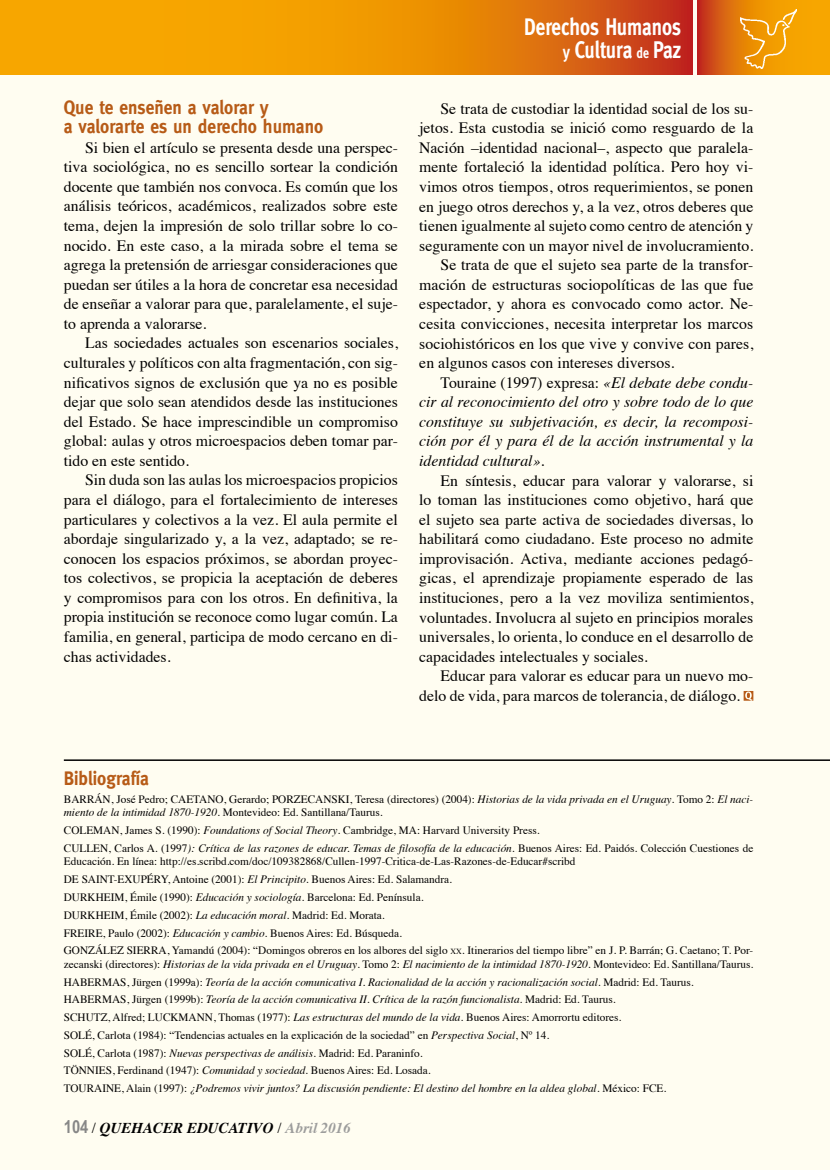
<style>
.page{position:relative;width:830px;height:1170px;background:#fff}
.page>*{position:absolute;margin:0;border:0;box-sizing:border-box;transform-origin:0 0}
.t1{font:700 24px/22.5px "Meta";color:#fff;text-align:right;scale:.8 1}
.t2{font:700 19.5px/19.5px "Meta";color:#b75b17;scale:.9 1}
.t3{font:700 18px "Arial Narrow";color:#878787}
.t4{font:15.75px/19.5px "Times";color:#000;text-align:justify}
.t5{font:italic 15.75px "Times";color:#000}
.t6{font:italic 700 15px "Times";color:#000}
.t7{font:11.25px/17.7px "Times";color:#000}
.s1{font-size:18px}
.s2{font-size:15px}
.s3{font-style:italic}
.s4{font-style:normal}
.s5{font-size:7.8px}
.s6{font-family:"Times";font-weight:400;font-size:15px;color:#000}
.s7{font-weight:400;font-style:normal}
.s8{color:#9d9d9c}
</style>
<div class="page">
<div style="left:0;top:0;width:829px;height:1169px;background:#fffdf1"></div>
<svg style="left:743px;top:691px;width:10px;height:9px"></svg>
<hr style="left:64px;top:759px;width:765px;height:1px;background:#000">
<svg style="left:697px;top:0;width:132px;height:75px;background:#e47c0a"></svg>
<img style="left:740px;top:10px;width:55px;height:59px">
<svg style="left:0;top:0;width:691px;height:74px;background:#e98906"></svg>
<p class="t2" style="left:64px;top:97px;width:289px">Que te enseñen a valorar y<br>a valorarte es un derecho humano</p>
<p class="t4" style="left:64px;top:136px;width:335px;text-indent:21px">Si bien el artículo se presenta desde una perspec&shy;tiva sociológica, no es sencillo sortear la condición docente que también nos convoca. Es común que los análisis teóricos, académicos, realizados sobre este tema, dejen la impresión de solo trillar sobre lo co&shy;nocido. En este caso, a la mirada sobre el tema se agrega la pretensión de arriesgar consideraciones que puedan ser útiles a la hora de concretar esa necesidad de enseñar a valorar para que, paralelamente, el suje&shy;to aprenda a valorarse.</p>
<p class="t4" style="left:64px;top:332px;width:335px;text-indent:21px">Las sociedades actuales son escenarios sociales, culturales y políticos con alta fragmentación, con sig&shy;nificativos signos de exclusión que ya no es posible dejar que solo sean atendidos desde las instituciones del Estado. Se hace imprescindible un compromiso global: aulas y otros microespacios deben tomar par&shy;tido en este sentido.</p>
<p class="t4" style="left:64px;top:469px;width:335px;text-indent:21px">Sin duda son las aulas los microespacios propicios para el diálogo, para el fortalecimiento de intereses particulares y colectivos a la vez. El aula permite el abordaje singularizado y, a la vez, adaptado; se re&shy;conocen los espacios próximos, se abordan proyec&shy;tos colectivos, se propicia la aceptación de deberes y compromisos para con los otros. En definitiva, la propia institución se reconoce como lugar común. La familia, en general, participa de modo cercano en di&shy;chas actividades.</p>
<h1 class="t1" style="left:524px;top:16px;width:197px">Derechos Humanos <span class="s1">y</span> Cultura <span class="s2">de</span> Paz</h1>
<p class="t4" style="left:440px;top:97px;width:314px">Se trata de custodiar la identidad social de los su-</p>
<p class="t4" style="left:419px;top:117px;width:335px">jetos. Esta custodia se inició como resguardo de la</p>
<p class="t4" style="left:419px;top:136px;width:335px">Nación –identidad nacional–, aspecto que paralela-</p>
<p class="t4" style="left:419px;top:156px;width:335px">mente fortaleció la identidad política. Pero hoy vi-</p>
<p class="t4" style="left:419px;top:175px;width:335px">vimos otros tiempos, otros requerimientos, se ponen</p>
<p class="t4" style="left:419px;top:195px;width:335px">en juego otros derechos y, a la vez, otros deberes que</p>
<p class="t4" style="left:419px;top:215px;width:335px">tienen igualmente al sujeto como centro de atención y</p>
<p class="t4" style="left:419px;top:234px;width:335px">seguramente con un mayor nivel de involucramiento.</p>
<p class="t4" style="left:440px;top:254px;width:314px">Se trata de que el sujeto sea parte de la transfor-</p>
<p class="t4" style="left:419px;top:273px;width:335px">mación de estructuras sociopolíticas de las que fue</p>
<p class="t4" style="left:419px;top:293px;width:335px">espectador, y ahora es convocado como actor. Ne-</p>
<p class="t4" style="left:419px;top:312px;width:335px">cesita convicciones, necesita interpretar los marcos</p>
<p class="t4" style="left:419px;top:332px;width:335px">sociohistóricos en los que vive y convive con pares,</p>
<p class="t4" style="left:419px;top:351px;width:257px">en algunos casos con intereses diversos.</p>
<p class="t4" style="left:440px;top:371px;width:314px">Touraine (1997) expresa: <span class="s3">«El debate debe condu-</span></p>
<p class="t5" style="left:419px;top:388px;width:335px">cir al reconocimiento del otro y sobre todo de lo que</p>
<p class="t5" style="left:419px;top:408px;width:335px">constituye su subjetivación, es decir, la recomposi-</p>
<p class="t5" style="left:419px;top:427px;width:335px">ción por él y para él de la acción instrumental y la</p>
<p class="t5" style="left:419px;top:447px;width:127px">identidad cultural»<span class="s4">.</span></p>
<p class="t4" style="left:440px;top:469px;width:314px">En síntesis, educar para valorar y valorarse, si</p>
<p class="t4" style="left:419px;top:488px;width:335px">lo toman las instituciones como objetivo, hará que</p>
<p class="t4" style="left:419px;top:508px;width:335px">el sujeto sea parte activa de sociedades diversas, lo</p>
<p class="t4" style="left:419px;top:528px;width:335px">habilitará como ciudadano. Este proceso no admite</p>
<p class="t4" style="left:419px;top:547px;width:335px">improvisación. Activa, mediante acciones pedagó-</p>
<p class="t4" style="left:419px;top:567px;width:335px">gicas, el aprendizaje propiamente esperado de las</p>
<p class="t4" style="left:419px;top:586px;width:335px">instituciones, pero a la vez moviliza sentimientos,</p>
<p class="t4" style="left:419px;top:606px;width:335px">voluntades. Involucra al sujeto en principios morales</p>
<p class="t4" style="left:419px;top:625px;width:335px">universales, lo orienta, lo conduce en el desarrollo de</p>
<p class="t4" style="left:419px;top:645px;width:230px">capacidades intelectuales y sociales.</p>
<p class="t4" style="left:440px;top:664px;width:314px">Educar para valorar es educar para un nuevo mo-</p>
<p class="t4" style="left:419px;top:684px;width:322px">delo de vida, para marcos de tolerancia, de diálogo.</p>
<p class="t2" style="left:64px;top:768px;width:96px">Bibliografía</p>
<p class="t7" style="left:64px;top:791px;width:690px;line-height:13.5px">BARRÁN, José Pedro; CAETANO, Gerardo; PORZECANSKI, Teresa (directores) (2004): <span class="s3">Historias de la vida privada en el Uruguay</span>. Tomo 2: <span class="s3">El naci&shy;miento de la intimidad 1870-1920</span>. Montevideo: Ed. Santillana/Taurus.</p>
<p class="t7" style="left:64px;top:820px;width:690px">COLEMAN, James S. (1990): <span class="s3">Foundations of Social Theory</span>. Cambridge, MA: Harvard University Press.<br>CULLEN, Carlos A. (1997<span class="s3">): Crítica de las razones de educar. Temas de filosofía de la educación</span>. Buenos Aires: Ed. Paidós. Colección Cuestiones de</p>
<p class="t7" style="left:64px;top:851px;width:690px">Educación. En línea: http://es.scribd.com/doc/109382868/Cullen-1997-Critica-de-Las-Razones-de-Educar#scribd<br>DE SAINT-EXUPÉRY, Antoine (2001): <span class="s3">El Principito</span>. Buenos Aires: Ed. Salamandra.<br>DURKHEIM, Émile (1990): <span class="s3">Educación y sociología</span>. Barcelona: Ed. Península.<br>DURKHEIM, Émile (2002): <span class="s3">La educación moral</span>. Madrid: Ed. Morata.<br>FREIRE, Paulo (2002): <span class="s3">Educación y cambio</span>. Buenos Aires: Ed. Búsqueda.<br>GONZÁLEZ SIERRA, Yamandú (2004): “Domingos obreros en los albores del siglo <span class="s5">xx</span>. Itinerarios del tiempo libre” en J. P. Barrán; G. Caetano; T. Por-</p>
<p class="t7" style="left:64px;top:954px;width:690px">zecanski (directores): <span class="s3">Historias de la vida privada en el Uruguay</span>. Tomo 2: <span class="s3">El nacimiento de la intimidad 1870-1920</span>. Montevideo: Ed. Santillana/Taurus.<br>HABERMAS, Jürgen (1999a): <span class="s3">Teoría de la acción comunicativa I. Racionalidad de la acción y racionalización social</span>. Madrid: Ed. Taurus.<br>HABERMAS, Jürgen (1999b): <span class="s3">Teoría de la acción comunicativa II. Crítica de la razón funcionalista</span>. Madrid: Ed. Taurus.<br>SCHUTZ, Alfred; LUCKMANN, Thomas (1977): <span class="s3">Las estructuras del mundo de la vida</span>. Buenos Aires: Amorrortu editores.<br>SOLÉ, Carlota (1984): “Tendencias actuales en la explicación de la sociedad” en <span class="s3">Perspectiva Social</span>, Nº 14.<br>SOLÉ, Carlota (1987): <span class="s3">Nuevas perspectivas de análisis</span>. Madrid: Ed. Paraninfo.<br>TÖNNIES, Ferdinand (1947): <span class="s3">Comunidad y sociedad</span>. Buenos Aires: Ed. Losada.<br>TOURAINE, Alain (1997): <span class="s3">¿Podremos vivir juntos? La discusión pendiente: El destino del hombre en la aldea global.</span> México: FCE.</p>
<p class="t3" style="left:64px;top:1112px;width:34px">104 <span class="s6">/</span></p>
<p class="t6" style="left:100px;top:1113px;width:252px">QUEHACER EDUCATIVO <span class="s7">/</span> <span class="s8">Abril 2016</span></p>
</div>
